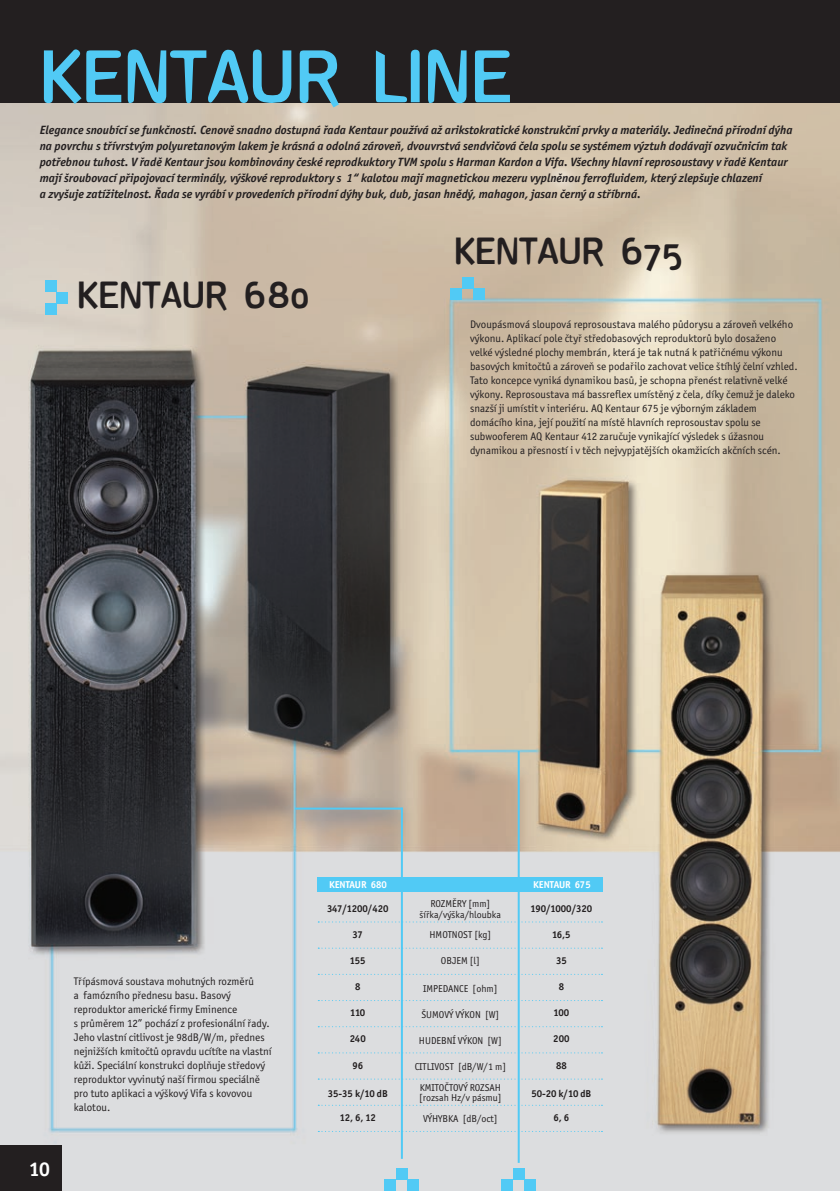
<style>
.page{position:relative;width:840px;height:1191px;background:#fff}
.page>*{position:absolute;margin:0;border:0;box-sizing:border-box;transform-origin:0 0}
.t1{font:700 72px "Deconstruct";color:#51caf5}
.t2{font:700 36px "Deconstruct";color:#231f20}
.popis_řady{font:700 20px "Officina San Itc TEE";color:#fff}
.popis_řady-2{font:italic 700 12px/16px "Officina San Itc TEE";color:#231f20}
.popis_výrobku{font:11px/14px "Officina San Itc TEE";color:#231f20}
.t3{font:10px "Officina San Itc TEE";color:#231f20}
.t4{font:700 10px "Officina San Itc TEE";color:#231f20}
.popis_výrobku-2{font:700 10px "Officina San Itc TEE";color:#fff}
</style>
<div class="page">
<img style="left:0;top:102px;width:839px;height:1089px">
<div style="left:0;top:0;width:839px;height:102px;background:#231f20"></div>
<hr style="left:400px;top:807px;width:2px;height:351px;background:#51caf5">
<hr style="left:517px;top:751px;width:2px;height:411px;background:#51caf5">
<div style="left:524px;top:1179px;width:11px;height:12px;background:#51caf5"></div>
<div style="left:512px;top:1168px;width:12px;height:11px;background:#51caf5"></div>
<div style="left:501px;top:1179px;width:11px;height:12px;background:#51caf5"></div>
<svg style="left:318px;top:947px;width:284px;height:1px"></svg>
<svg style="left:318px;top:973px;width:284px;height:2px"></svg>
<svg style="left:318px;top:921px;width:284px;height:1px"></svg>
<svg style="left:318px;top:1026px;width:284px;height:1px"></svg>
<svg style="left:318px;top:1052px;width:284px;height:1px"></svg>
<svg style="left:318px;top:1000px;width:284px;height:1px"></svg>
<svg style="left:318px;top:1104px;width:284px;height:1px"></svg>
<svg style="left:318px;top:1131px;width:284px;height:1px"></svg>
<svg style="left:318px;top:1078px;width:284px;height:1px"></svg>
<div style="left:407px;top:1179px;width:11px;height:12px;background:#51caf5"></div>
<div style="left:395px;top:1168px;width:12px;height:11px;background:#51caf5"></div>
<div style="left:384px;top:1179px;width:11px;height:12px;background:#51caf5"></div>
<div style="left:317px;top:877px;width:285px;height:14px;background:#51caf5"></div>
<hr style="left:295px;top:807px;width:107px;height:2px;background:#51caf5">
<div style="left:473px;top:288px;width:11px;height:12px;background:#51caf5"></div>
<div style="left:461px;top:277px;width:12px;height:11px;background:#51caf5"></div>
<div style="left:450px;top:288px;width:11px;height:12px;background:#51caf5"></div>
<div style="left:45px;top:303px;width:12px;height:12px;background:#51caf5"></div>
<div style="left:57px;top:292px;width:11px;height:11px;background:#51caf5"></div>
<div style="left:45px;top:281px;width:12px;height:11px;background:#51caf5"></div>
<div style="left:0;top:1145px;width:61px;height:46px;background:#231f20"></div>
<p class="t1" style="left:40px;top:37px;width:473px">KENTAUR LINE</p>
<p class="popis_řady-2" style="left:40px;top:122px;width:754px">Elegance snoubící se funkčností. Cenově snadno dostupná řada Kentaur používá až arikstokratické konstrukční prvky a materiály. Jedinečná přírodní dýha na povrchu s třívrstvým polyuretanovým lakem je krásná a odolná zároveň, dvouvrstvá sendvičová čela spolu se systémem výztuh dodávají ozvučnicím tak potřebnou tuhost. V řadě Kentaur jsou kombinovány české reprodkuktory TVM spolu s Harman Kardon a Vifa. Všechny hlavní reprosoustavy v řadě Kentaur mají šroubovací připojovací terminály, výškové reproduktory s 1“ kalotou mají magnetickou mezeru vyplněnou ferrofluidem, který zlepšuje chlazení</p>
<p class="popis_řady-2" style="left:40px;top:186px;width:602px">a zvyšuje zatížitelnost. Řada se vyrábí v provedeních přírodní dýhy buk, dub, jasan hnědý, mahagon, jasan černý a stříbrná.</p>
<p class="t2" style="left:77px;top:275px;width:233px">KENTAUR 680</p>
<p class="t2" style="left:454px;top:231px;width:230px">KENTAUR 675</p>
<p class="popis_výrobku" style="left:470px;top:317px;width:329px">Dvoupásmová sloupová reprosoustava malého půdorysu a zároveň velkého výkonu. Aplikací pole čtyř středobasových reproduktorů bylo dosaženo velké výsledné plochy membrán, která je tak nutná k patřičnému výkonu basových kmitočtů a zároveň se podařilo zachovat velice štíhlý čelní vzhled.<br>Tato koncepce vyniká dynamikou basů, je schopna přenést relativně velké výkony. Reprosoustava má bassreflex umístěný z čela, díky čemuž je daleko snazší ji umístit v interiéru. AQ Kentaur 675 je výborným základem domácího kina, její použití na místě hlavních reprosoustav spolu se subwooferem AQ Kentaur 412 zaručuje vynikající výsledek s úžasnou dynamikou a přesností i v těch nejvypjatějších okamžicích akčních scén.</p>
<p class="popis_řady" style="left:29px;top:1157px;width:22px">10</p>
<p class="popis_výrobku" style="left:74px;top:974px;width:182px">Třípásmová soustava mohutných rozměrů</p>
<p class="popis_výrobku" style="left:74px;top:988px;width:165px">a famózního přednesu basu. Basový reproduktor americké firmy Eminence</p>
<p class="popis_výrobku" style="left:74px;top:1016px;width:199px">s průměrem 12” pochází z profesionální řady.<br>Jeho vlastní citlivost je 98dB/W/m, přednes nejnižších kmitočtů opravdu ucítíte na vlastní kůži. Speciální konstrukci doplňuje středový reproduktor vyvinutý naší firmou speciálně pro tuto aplikaci a výškový Vifa s kovovou kalotou.</p>
<p class="popis_výrobku-2" style="left:329px;top:878px;width:59px">KENTAUR 680</p>
<p class="popis_výrobku-2" style="left:533px;top:878px;width:59px">KENTAUR 675</p>
<p class="t4" style="left:327px;top:902px;width:63px">347/1200/420</p>
<p class="t4" style="left:352px;top:928px;width:12px">37</p>
<p class="t4" style="left:349px;top:954px;width:17px">155</p>
<p class="t4" style="left:355px;top:980px;width:7px">8</p>
<p class="t4" style="left:350px;top:1006px;width:17px">110</p>
<p class="t4" style="left:349px;top:1032px;width:17px">240</p>
<p class="t4" style="left:352px;top:1058px;width:12px">96</p>
<p class="t4" style="left:327px;top:1086px;width:61px">35-35 k/10 dB</p>
<p class="t4" style="left:339px;top:1110px;width:38px">12, 6, 12</p>
<p class="t3" style="left:430px;top:897px;width:61px">ROZMĚRY [mm]</p>
<p class="t3" style="left:419px;top:908px;width:83px">šířka/výška/hloubka</p>
<p class="t3" style="left:429px;top:928px;width:63px">HMOTNOST [kg]</p>
<p class="t3" style="left:440px;top:954px;width:41px">OBJEM [l]</p>
<p class="t3" style="left:423px;top:982px;width:76px">IMPEDANCE [ohm]</p>
<p class="t3" style="left:421px;top:1008px;width:79px">ŠUMOVÝ VÝKON [W]</p>
<p class="t3" style="left:419px;top:1034px;width:84px">HUDEBNÍ VÝKON [W]</p>
<p class="t3" style="left:414px;top:1060px;width:93px">CITLIVOST [dB/W/1 m]</p>
<p class="t3" style="left:419px;top:1081px;width:83px">KMITOČTOVÝ ROZSAH</p>
<p class="t3" style="left:419px;top:1091px;width:84px">[rozsah Hz/v pásmu]</p>
<p class="t3" style="left:423px;top:1112px;width:76px">VÝHYBKA [dB/oct]</p>
<p class="t4" style="left:530px;top:902px;width:63px">190/1000/320</p>
<p class="t4" style="left:551px;top:928px;width:20px">16,5</p>
<p class="t4" style="left:555px;top:954px;width:12px">35</p>
<p class="t4" style="left:558px;top:980px;width:7px">8</p>
<p class="t4" style="left:553px;top:1006px;width:17px">100</p>
<p class="t4" style="left:553px;top:1032px;width:18px">200</p>
<p class="t4" style="left:555px;top:1058px;width:12px">88</p>
<p class="t4" style="left:531px;top:1086px;width:61px">50-20 k/10 dB</p>
<p class="t4" style="left:553px;top:1110px;width:17px">6, 6</p>
</div>
